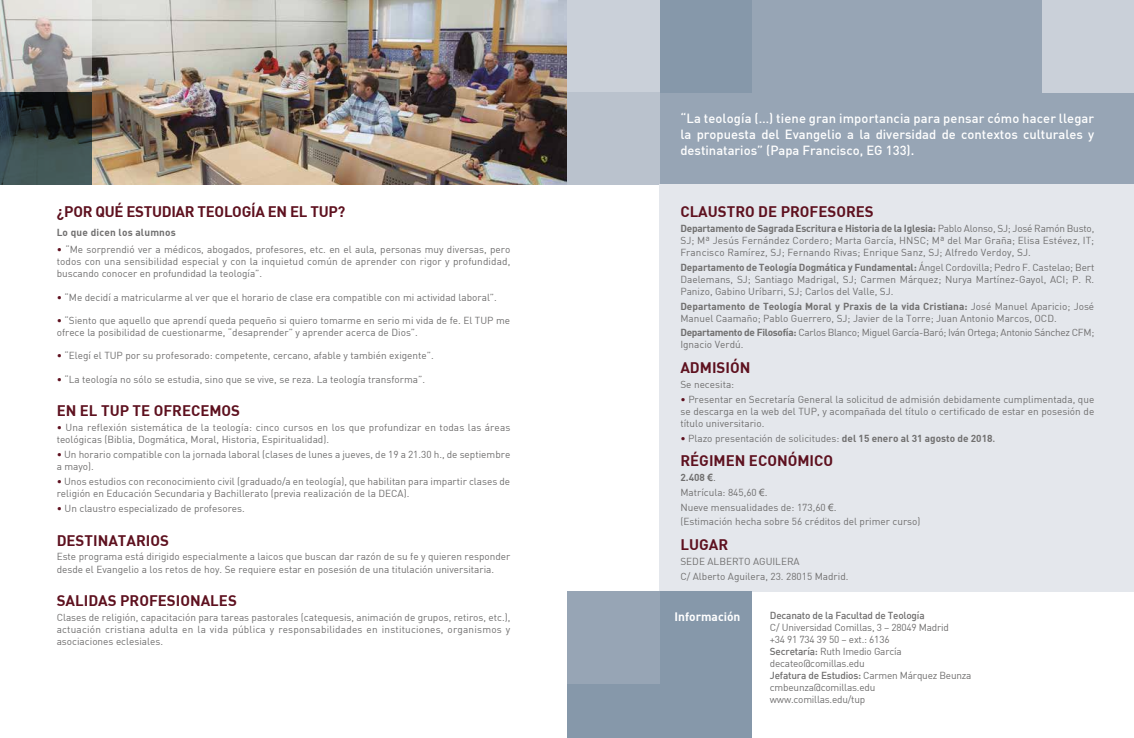
<style>
.page{position:relative;width:1134px;height:738px;background:#fff}
.page>*{position:absolute;margin:0;border:0;box-sizing:border-box;transform-origin:0 0}
.t1{font:15px "DIN Bold";color:#5e111f}
.t2{font:15px "DIN Bold";letter-spacing:-.02em;color:#5e111f}
.t3{font:500 13px/15.6px "DIN";color:#fff;text-align:justify}
.t4{font:12px "DIN Bold";color:#fff}
.t5{font:10px/12px "DIN";color:#706f6f}
.t6{font:10px "DIN Bold";letter-spacing:-.01em;color:#706f6f}
.t7{font:10px/12px "DIN";letter-spacing:-.02em;color:#706f6f}
.t8{font:10px "DIN Medium Alternate";letter-spacing:-.02em;color:#706f6f}
.t9{font:10px "DIN Bold";letter-spacing:.02em;color:#706f6f}
.s1{color:#5e111f}
.s2{font-family:"DIN"}
.s3{font-family:"DIN Bold"}
.s4{font-family:"DIN Medium Alternate"}
.s5{font-family:"Arial";font-weight:700}
.s6{font-family:"Arial"}
</style>
<div class="page">
<img style="left:92px;top:0;width:475px;height:184px">
<div style="left:659px;top:0;width:475px;height:184px;background:#97a5b5"></div>
<svg style="left:0;top:0;width:92px;height:92px;background:#c4c1be"></svg>
<svg style="left:0;top:92px;width:92px;height:92px;background:#2e3b3b"></svg>
<div style="left:659px;top:0;width:92px;height:92px;background:#8698aa"></div>
<div style="left:567px;top:0;width:92px;height:92px;background:#cad0d9"></div>
<div style="left:567px;top:92px;width:92px;height:92px;background:#bac2cd"></div>
<div style="left:659px;top:184px;width:475px;height:407px;background:#e4e7ec"></div>
<div style="left:567px;top:591px;width:184px;height:146px;background:#8698aa"></div>
<div style="left:567px;top:591px;width:92px;height:92px;background:#97a5b5"></div>
<div style="left:1042px;top:0;width:92px;height:92px;background:#cad0d9"></div>
<h1 class="t2" style="left:57px;top:201px;width:290px">¿POR QUÉ ESTUDIAR TEOLOGÍA EN EL TUP?</h1>
<p class="t9" style="left:57px;top:225px;width:121px">Lo que dicen los alumnos</p>
<p class="t5" style="left:57px;top:243px;width:455px;text-align:justify"><span class="s1">•</span> “Me sorprendió ver a médicos, abogados, profesores, etc. en el aula, personas muy diversas, pero todos con una sensibilidad especial y con la inquietud común de aprender con rigor y profundidad, buscando conocer en profundidad la teología”.</p>
<p class="t5" style="left:57px;top:290px;width:442px"><span class="s1">•</span> “Me decidí a matricularme al ver que el horario de clase era compatible con mi actividad laboral”.</p>
<p class="t5" style="left:57px;top:314px;width:455px"><span class="s1">•</span> “Siento que aquello que aprendí queda pequeño si quiero tomarme en serio mi vida de fe. El TUP me ofrece la posibilidad de cuestionarme, “desaprender” y aprender acerca de Dios”.</p>
<p class="t5" style="left:57px;top:349px;width:379px"><span class="s1">•</span> “Elegí el TUP por su profesorado: competente, cercano, afable y también exigente”.</p>
<p class="t5" style="left:57px;top:372px;width:370px"><span class="s1">•</span> “La teología no sólo se estudia, sino que se vive, se reza. La teología transforma”.</p>
<h1 class="t1" style="left:57px;top:401px;width:185px">EN EL TUP TE OFRECEMOS</h1>
<p class="t5" style="left:57px;top:421px;width:455px"><span class="s1">•</span> Una reflexión sistemática de la teología: cinco cursos en los que profundizar en todas las áreas teológicas (Biblia, Dogmática, Moral, Historia, Espiritualidad).</p>
<p class="t5" style="left:57px;top:448px;width:455px"><span class="s1">•</span> Un horario compatible con la jornada laboral (clases de lunes a jueves, de 19 a 21.30 h., de septiembre a mayo).</p>
<p class="t5" style="left:57px;top:475px;width:455px"><span class="s1">•</span> Unos estudios con reconocimiento civil (graduado/a en teología), que habilitan para impartir clases de religión en Educación Secundaria y Bachillerato (previa realización de la DECA).</p>
<p class="t5" style="left:57px;top:501px;width:190px"><span class="s1">•</span> Un claustro especializado de profesores.</p>
<h1 class="t1" style="left:57px;top:530px;width:114px">DESTINATARIOS</h1>
<p class="t5" style="left:57px;top:550px;width:455px">Este programa está dirigido especialmente a laicos que buscan dar razón de su fe y quieren responder desde el Evangelio a los retos de hoy. Se requiere estar en posesión de una titulación universitaria.</p>
<h1 class="t1" style="left:57px;top:590px;width:182px">SALIDAS PROFESIONALES</h1>
<p class="t5" style="left:57px;top:610px;width:455px;text-align:justify">Clases de religión, capacitación para tareas pastorales (catequesis, animación de grupos, retiros, etc.), actuación cristiana adulta en la vida pública y responsabilidades en instituciones, organismos y asociaciones eclesiales.</p>
<h2 class="t3" style="left:680px;top:110px;width:415px">“La teología (…) tiene gran importancia para pensar cómo hacer llegar la propuesta del Evangelio a la diversidad de contextos culturales y destinatarios” (Papa Francisco, EG 133).</h2>
<h1 class="t1" style="left:680px;top:201px;width:195px">CLAUSTRO DE PROFESORES</h1>
<p class="t6" style="left:680px;top:221px;width:415px">Departamento de Sagrada Escritura e Historia de la Iglesia: <span class="s2">Pablo Alonso, SJ; José Ramón Busto,</span></p>
<p class="t5" style="left:680px;top:234px;width:415px">SJ; Mª Jesús Fernández Cordero; Marta García, HNSC; Mª del Mar Graña; Elisa Estévez, IT;<br>Francisco Ramírez, SJ; Fernando Rivas; Enrique Sanz, SJ; Alfredo Verdoy, SJ.</p>
<p class="t6" style="left:680px;top:260px;width:415px">Departamento de Teología Dogmática y Fundamental: <span class="s2">Ángel Cordovilla; Pedro F. Castelao; Bert</span></p>
<p class="t5" style="left:680px;top:273px;width:415px">Daelemans, SJ; Santiago Madrigal, SJ; Carmen Márquez; Nurya Martínez-Gayol, ACI; P. R.<br>Panizo, Gabino Uríbarri, SJ; Carlos del Valle, SJ.</p>
<p class="t6" style="left:680px;top:299px;width:415px">Departamento de Teología Moral y Praxis de la vida Cristiana: <span class="s2">José Manuel Aparicio; José</span></p>
<p class="t5" style="left:680px;top:310px;width:415px;line-height:14.8px">Manuel Caamaño; Pablo Guerrero, SJ; Javier de la Torre; Juan Antonio Marcos, OCD.<br><span class="s3">Departamento de Filosofía:</span> Carlos Blanco; Miguel García-Baró; Iván Ortega; Antonio Sánchez CFM;</p>
<p class="t5" style="left:680px;top:338px;width:65px">Ignacio Verdú.</p>
<h1 class="t1" style="left:680px;top:357px;width:71px">ADMISIÓN</h1>
<p class="t5" style="left:680px;top:378px;width:55px">Se necesita:</p>
<p class="t5" style="left:680px;top:392px;width:415px;text-align:justify"><span class="s1">•</span> Presentar en Secretaría General la solicitud de admisión debidamente cumplimentada, que se descarga en la web del TUP, y acompañada del título o certificado de estar en posesión de título universitario.</p>
<p class="t5" style="left:680px;top:431px;width:317px"><span class="s1">•</span> Plazo presentación de solicitudes: <span class="s3">del 15 enero al 31 agosto de 2018</span><span class="s4">.</span></p>
<h1 class="t1" style="left:680px;top:450px;width:154px">RÉGIMEN ECONÓMICO</h1>
<p class="t6" style="left:680px;top:470px;width:37px">2.408 <span class="s5">€</span><span class="s6">.</span></p>
<p class="t5" style="left:680px;top:484px;width:242px;line-height:14.8px">Matrícula: 845,60 <span class="s6">€.<br></span>Nueve mensualidades de: 173,60 <span class="s6">€.<br></span>(Estimación hecha sobre 56 créditos del primer curso)</p>
<h1 class="t1" style="left:680px;top:534px;width:49px">LUGAR</h1>
<p class="t5" style="left:680px;top:553px;width:170px;line-height:14.8px">SEDE ALBERTO AGUILERA<br>C/ Alberto Aguilera, 23. 28015 Madrid.</p>
<p class="t8" style="left:770px;top:608px;width:156px">Decanato de la Facultad de Teología</p>
<p class="t7" style="left:770px;top:620px;width:180px">C/ Universidad Comillas, 3 – 28049 Madrid +34 91 734 39 50 – ext.: 6136<br><span class="s4">Secretaría:</span> Ruth Imedio García decateo@comillas.edu</p>
<p class="t8" style="left:770px;top:668px;width:203px">Jefatura de Estudios: <span class="s2">Carmen Márquez Beunza</span></p>
<p class="t7" style="left:770px;top:680px;width:107px">cmbeunza@comillas.edu www.comillas.edu/tup</p>
<p class="t4" style="left:674px;top:608px;width:67px">Información</p>
</div>
